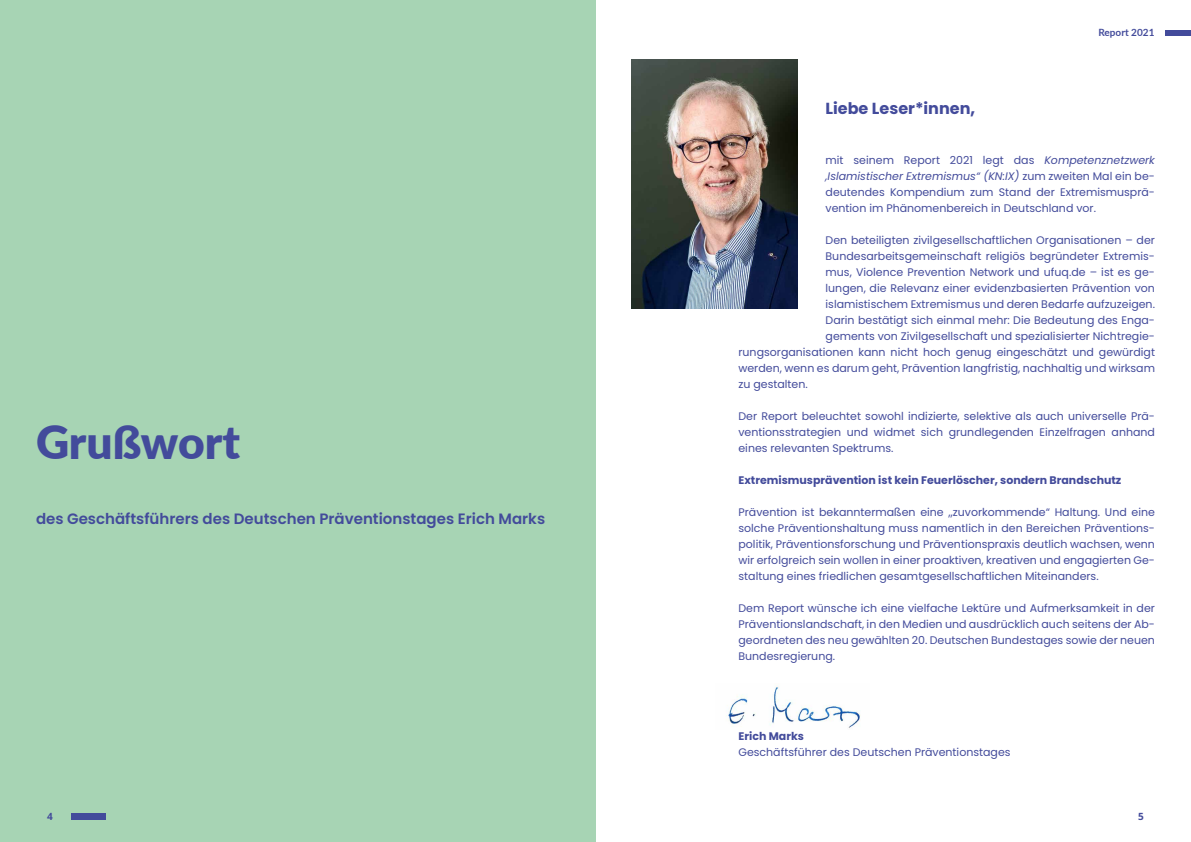
<style>
.page{position:relative;width:1191px;height:842px;background:#fff}
.page>*{position:absolute;margin:0;border:0;box-sizing:border-box;transform-origin:0 0}
.t1{font:900 46px "Lato";color:#434b9b}
.t2{font:700 16px "Poppins";color:#434b9b}
.t3{font:600 15px "Poppins";color:#434b9b}
.t4{font:11px/16px "Poppins";color:#434b9b;text-align:justify}
.t5{font:700 11px "Poppins";color:#434b9b}
.t6{font:700 10px "Lato";color:#434b9b}
.t7{font:700 10px "Noto Sans";color:#434b9b}
.s1{font-style:italic}
</style>
<div class="page">
<div style="left:0;top:0;width:595px;height:842px;background:#a7d4b4"></div>
<img style="left:728px;top:686px;width:133px;height:42px">
<img style="left:631px;top:59px;width:166px;height:249px">
<div style="left:71px;top:814px;width:34px;height:6px;background:#434b9b"></div>
<div style="left:1164px;top:30px;width:27px;height:5px;background:#434b9b"></div>
<h1 class="t1" style="left:36px;top:407px;width:206px">Grußwort</h1>
<h3 class="t3" style="left:36px;top:510px;width:510px">des Geschäftsführers des Deutschen Präventionstages Erich Marks</h3>
<p class="t6" style="left:1098px;top:25px;width:57px">Report 2021</p>
<h2 class="t2" style="left:825px;top:99px;width:151px">Liebe Leser*innen,</h2>
<p class="t4" style="left:825px;top:152px;width:331px">mit seinem Report 2021 legt das <span class="s1">Kompetenznetzwerk „Islamistischer Extremismus“ (KN:IX)</span> zum zweiten Mal ein be&shy;deutendes Kompendium zum Stand der Extremismusprä&shy;vention im Phänomenbereich in Deutschland vor.</p>
<p class="t4" style="left:825px;top:232px;width:331px">Den beteiligten zivilgesellschaftlichen Organisationen – der</p>
<p class="t4" style="left:825px;top:248px;width:331px">Bundesarbeitsgemeinschaft religiös begründeter Extremis-</p>
<p class="t4" style="left:825px;top:264px;width:331px">mus, Violence Prevention Network und ufuq.de – ist es ge-</p>
<p class="t4" style="left:825px;top:280px;width:331px">lungen, die Relevanz einer evidenzbasierten Prävention von</p>
<p class="t4" style="left:825px;top:297px;width:331px">islamistischem Extremismus und deren Bedarfe aufzuzeigen.</p>
<p class="t4" style="left:825px;top:313px;width:331px">Darin bestätigt sich einmal mehr: Die Bedeutung des Enga-</p>
<p class="t4" style="left:825px;top:329px;width:331px">gements von Zivilgesellschaft und spezialisierter Nichtregie-</p>
<p class="t4" style="left:738px;top:345px;width:418px">rungsorganisationen kann nicht hoch genug eingeschätzt und gewürdigt</p>
<p class="t4" style="left:738px;top:361px;width:418px">werden, wenn es darum geht, Prävention langfristig, nachhaltig und wirksam</p>
<p class="t4" style="left:738px;top:377px;width:71px">zu gestalten.</p>
<p class="t4" style="left:738px;top:409px;width:418px">Der Report beleuchtet sowohl indizierte, selektive als auch universelle Prä&shy;ventionsstrategien und widmet sich grundlegenden Einzelfragen anhand eines relevanten Spektrums.</p>
<p class="t5" style="left:738px;top:474px;width:384px">Extremismusprävention ist kein Feuerlöscher, sondern Brandschutz</p>
<p class="t4" style="left:738px;top:505px;width:418px">Prävention ist bekanntermaßen eine „zuvorkommende“ Haltung. Und eine solche Präventionshaltung muss namentlich in den Bereichen Präventions&shy;politik, Präventionsforschung und Präventionspraxis deutlich wachsen, wenn wir erfolgreich sein wollen in einer proaktiven, kreativen und engagierten Ge&shy;staltung eines friedlichen gesamtgesellschaftlichen Miteinanders.</p>
<p class="t4" style="left:738px;top:601px;width:418px">Dem Report wünsche ich eine vielfache Lektüre und Aufmerksamkeit in der Präventionslandschaft, in den Medien und ausdrücklich auch seitens der Ab&shy;geordneten des neu gewählten 20. Deutschen Bundestages sowie der neuen Bundesregierung.</p>
<p class="t5" style="left:738px;top:730px;width:67px">Erich Marks</p>
<p class="t4" style="left:738px;top:745px;width:274px">Geschäftsführer des Deutschen Präventionstages</p>
<p class="t7" style="left:47px;top:809px;width:7px">4</p>
<p class="t7" style="left:1138px;top:809px;width:7px">5</p>
</div>
